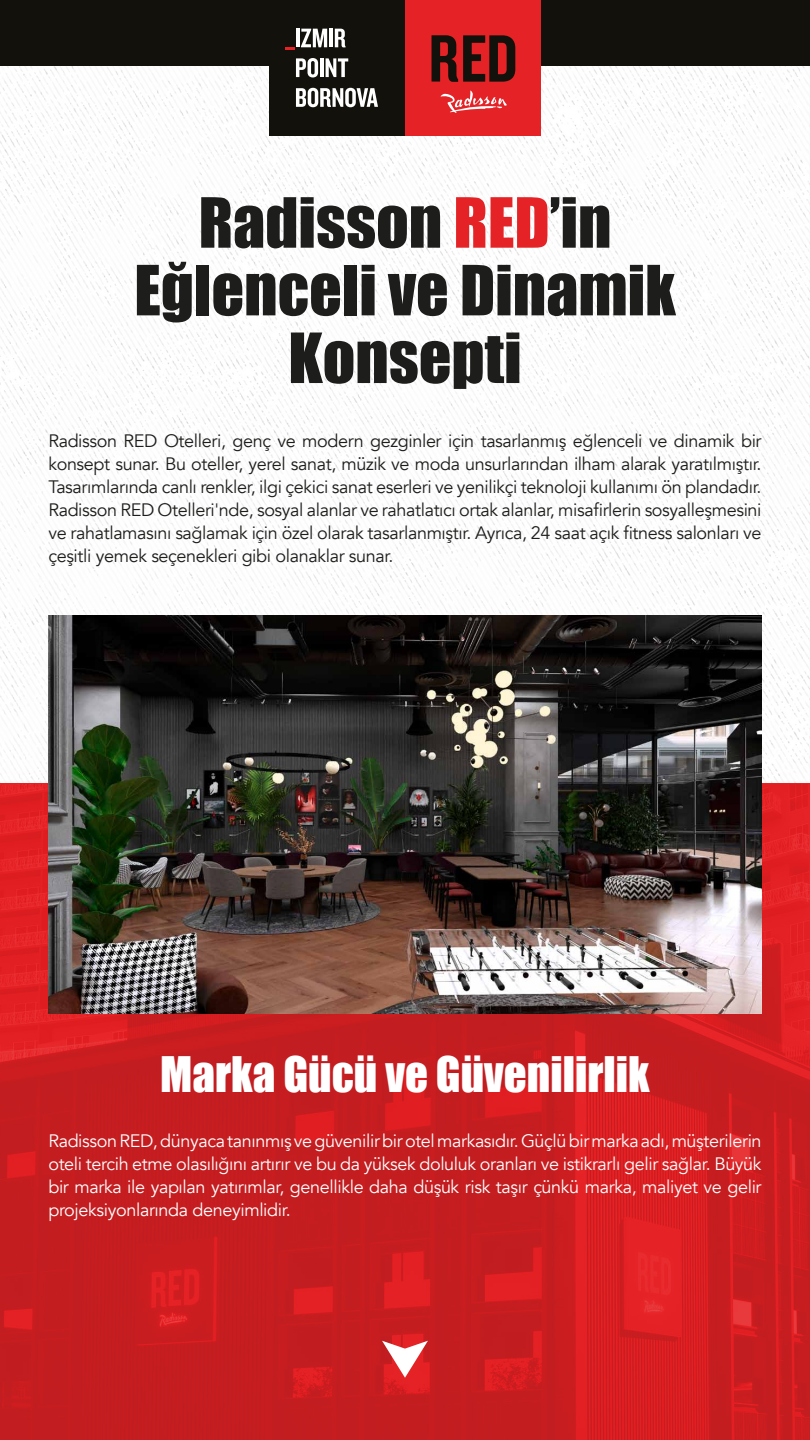
<style>
.page{position:relative;width:810px;height:1440px;background:#fff}
.page>*{position:absolute;margin:0;border:0;box-sizing:border-box;transform-origin:0 0}
.t1{font:63.9px/67.7px "Impact";color:#1d1d1b;text-align:center}
.t2{font:45px "Impact";color:#fff}
.t3{font:18px/23.1px "Avenir";letter-spacing:-.02em;color:#1d1d1b;text-align:justify}
.t4{font:18px/23.1px "Avenir";letter-spacing:-.02em;color:#fff;text-align:justify}
.s1{color:#e52326}
</style>
<div class="page">
<img style="left:0;top:66px;width:810px;height:718px">
<div style="left:0;top:0;width:810px;height:66px;background:#12110c"></div>
<div style="left:405px;top:0;width:136px;height:136px;background:#e52326"></div>
<svg style="left:432px;top:35px;width:83px;height:47px"></svg>
<svg style="left:440px;top:90px;width:67px;height:23px"></svg>
<div style="left:269px;top:0;width:136px;height:136px;background:#12110c"></div>
<svg style="left:285px;top:47px;width:10px;height:3px"></svg>
<hr style="left:296px;top:29px;width:3px;height:18px;background:#fff">
<svg style="left:301px;top:29px;width:26px;height:18px"></svg>
<hr style="left:329px;top:29px;width:4px;height:18px;background:#fff">
<svg style="left:335px;top:29px;width:11px;height:18px"></svg>
<svg style="left:296px;top:58px;width:22px;height:19px"></svg>
<hr style="left:320px;top:58px;width:4px;height:19px;background:#fff">
<svg style="left:326px;top:58px;width:22px;height:19px"></svg>
<svg style="left:296px;top:88px;width:82px;height:19px"></svg>
<img style="left:0;top:784px;width:810px;height:656px">
<img style="left:48px;top:616px;width:714px;height:398px">
<svg style="left:382px;top:1341px;width:46px;height:37px"></svg>
<h1 class="t1" style="left:134px;top:187px;width:543px">Radisson <span class="s1">RED</span>’in<br>Eğlenceli ve Dinamik<br>Konsepti</h1>
<p class="t3" style="left:48px;top:430px;width:715px">Radisson RED Otelleri, genç ve modern gezginler için tasarlanmış eğlenceli ve dinamik bir konsept sunar. Bu oteller, yerel sanat, müzik ve moda unsurlarından ilham alarak yaratılmıştır.<br>Tasarımlarında canlı renkler, ilgi çekici sanat eserleri ve yenilikçi teknoloji kullanımı ön plandadır.<br>Radisson RED Otelleri'nde, sosyal alanlar ve rahatlatıcı ortak alanlar, misafirlerin sosyalleşmesini ve rahatlamasını sağlamak için özel olarak tasarlanmıştır. Ayrıca, 24 saat açık fitness salonları ve çeşitli yemek seçenekleri gibi olanaklar sunar.</p>
<h2 class="t2" style="left:160px;top:1040px;width:491px">Marka Gücü ve Güvenilirlik</h2>
<p class="t4" style="left:48px;top:1129px;width:715px">Radisson RED, dünyaca tanınmış ve güvenilir bir otel markasıdır. Güçlü bir marka adı, müşterilerin oteli tercih etme olasılığını artırır ve bu da yüksek doluluk oranları ve istikrarlı gelir sağlar. Büyük bir marka ile yapılan yatırımlar, genellikle daha düşük risk taşır çünkü marka, maliyet ve gelir projeksiyonlarında deneyimlidir.</p>
</div>
